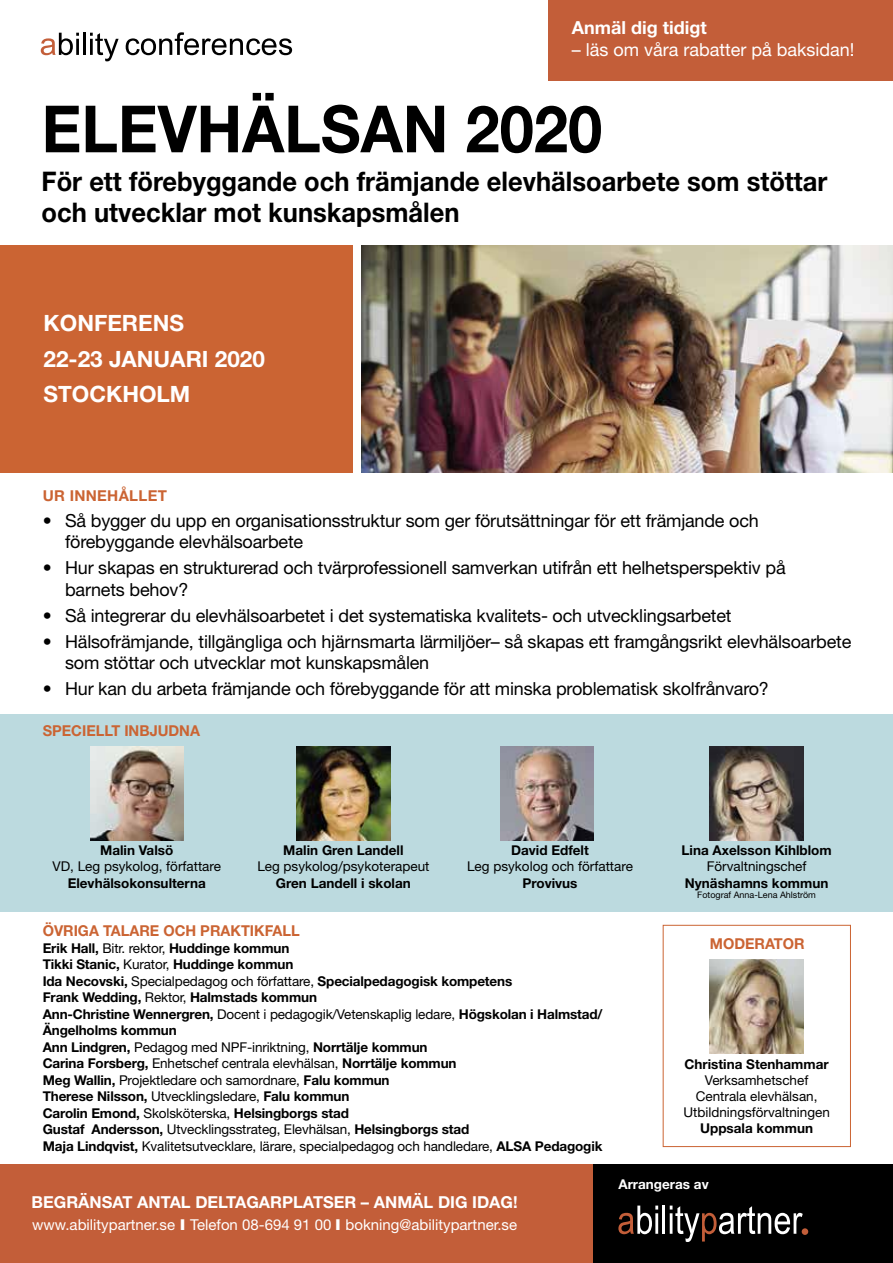
<style>
.page{position:relative;width:893px;height:1263px;background:#fff}
.page>*{position:absolute;margin:0;border:0;box-sizing:border-box;transform-origin:0 0}
.t1{font:700 65.25px "Helvetica Neue LT Std";color:#000;scale:.94 1}
.t2{font:700 27px/30.6px "Helvetica Neue LT Std";color:#000;scale:.94 1}
.t3{font:700 22.5px/35.5px "Helvetica Neue LT Std";color:#fff}
.t4{font:18px/21.6px "Helvetica Neue LT Std";letter-spacing:-.01em;color:#000}
.t5{font:18px "Helvetica Neue LT Std";color:#fff}
.t6{font:700 18px "Helvetica Neue LT Std";color:#fff}
.t7{font:700 16.5px "Helvetica Neue LT Std";color:#fff}
.t8{font:15px "Helvetica Neue LT Std";color:#fff}
.t9{font:700 15px "Helvetica Neue LT Std";color:#cb6433}
.t10{font:700 15px "Helvetica Neue LT Std";letter-spacing:.02em;color:#cb6433}
.t11{font:700 13.5px/16.5px "Helvetica Neue LT Std";letter-spacing:-.01em;color:#000}
.t12{font:13.5px/16.2px "Helvetica Neue LT Std";color:#000;text-align:center}
.t13{font:700 13.5px "Helvetica Neue LT Std";color:#fff}
.t14{font:9px "Helvetica Neue LT Std";color:#000}
.s1{font-weight:400}
.s2{font-weight:900}
</style>
<div class="page">
<div style="left:663px;top:925px;width:188px;height:222px;border:1px solid #cb6433"></div>
<svg style="left:41px;top:33px;width:38px;height:22px"></svg>
<hr style="left:83px;top:33px;width:3px;height:22px;background:#000">
<svg style="left:90px;top:33px;width:29px;height:28px"></svg>
<svg style="left:126px;top:32px;width:166px;height:23px"></svg>
<div style="left:549px;top:0;width:344px;height:81px;background:#c35e39"></div>
<div style="left:593px;top:1164px;width:300px;height:99px;background:#000"></div>
<div style="left:0;top:1164px;width:593px;height:99px;background:#c35e39"></div>
<svg style="left:618px;top:1205px;width:40px;height:29px"></svg>
<hr style="left:662px;top:1205px;width:3px;height:29px;background:#fff">
<svg style="left:670px;top:1205px;width:133px;height:37px"></svg>
<div style="left:802px;top:1228px;width:6px;height:7px;background:#c35e39;border-radius:50%"></div>
<div style="left:0;top:245px;width:353px;height:228px;background:#cb6433"></div>
<img style="left:362px;top:245px;width:531px;height:228px">
<div style="left:0;top:715px;width:893px;height:197px;background:#bcdadf"></div>
<img style="left:297px;top:747px;width:93px;height:93px">
<img style="left:500px;top:747px;width:94px;height:93px">
<img style="left:90px;top:747px;width:94px;height:93px">
<img style="left:710px;top:747px;width:93px;height:93px">
<img style="left:710px;top:959px;width:93px;height:94px">
<h3 class="t6" style="left:572px;top:17px;width:136px">Anmäl dig tidigt</h3>
<h3 class="t5" style="left:572px;top:39px;width:284px">– läs om våra rabatter på baksidan!</h3>
<h1 class="t1" style="left:42px;top:89px;width:598px">ELEVHÄLSAN 2020</h1>
<h2 class="t2" style="left:42px;top:166px;width:837px">För ett förebyggande och främjande elevhälsoarbete som stöttar och utvecklar mot kunskapsmålen</h2>
<h3 class="t3" style="left:44px;top:305px;width:223px">KONFERENS<br>22-23 JANUARI 2020<br>STOCKHOLM</h3>
<p class="t10" style="left:43px;top:486px;width:126px">UR INNEHÅLLET</p>
<h3 class="t4" style="left:65px;top:509px;width:695px;text-indent:-22px">• Så bygger du upp en organisationsstruktur som ger förutsättningar för ett främjande och förebyggande elevhälsoarbete</h3>
<h3 class="t4" style="left:65px;top:557px;width:722px;text-indent:-22px">• Hur skapas en strukturerad och tvärprofessionell samverkan utifrån ett helhetsperspektiv på barnets behov?</h3>
<h3 class="t4" style="left:43px;top:604px;width:690px">• Så integrerar du elevhälsoarbetet i det systematiska kvalitets- och utvecklingsarbetet</h3>
<h3 class="t4" style="left:65px;top:630px;width:788px;text-indent:-22px">• Hälsofrämjande, tillgängliga och hjärnsmarta lärmiljöer– så skapas ett framgångsrikt elevhälsoarbete som stöttar och utvecklar mot kunskapsmålen</h3>
<h3 class="t4" style="left:43px;top:677px;width:728px">• Hur kan du arbeta främjande och förebyggande för att minska problematisk skolfrånvaro?</h3>
<p class="t9" style="left:43px;top:721px;width:159px">SPECIELLT INBJUDNA</p>
<p class="t11" style="left:100px;top:842px;width:75px">Malin Valsö</p>
<p class="t12" style="left:53px;top:858px;width:170px">VD, Leg psykolog, författare</p>
<p class="t11" style="left:68px;top:874px;width:140px">Elevhälsokonsulterna</p>
<p class="t11" style="left:283px;top:842px;width:122px">Malin Gren Landell</p>
<p class="t12" style="left:257px;top:858px;width:174px">Leg psykolog/psykoterapeut</p>
<p class="t11" style="left:276px;top:874px;width:136px">Gren Landell i skolan</p>
<p class="t11" style="left:511px;top:842px;width:79px">David Edfelt</p>
<p class="t12" style="left:467px;top:858px;width:167px">Leg psykolog och författare</p>
<p class="t11" style="left:522px;top:874px;width:57px">Provivus</p>
<p class="t9" style="left:43px;top:922px;width:259px">ÖVRIGA TALARE OCH PRAKTIKFALL</p>
<p class="t11" style="left:43px;top:940px;width:561px">Erik Hall, <span class="s1">Bitr. rektor,</span> Huddinge kommun<br>Tikki Stanic, <span class="s1">Kurator,</span> Huddinge kommun<br>Ida Necovski, <span class="s1">Specialpedagog och författare,</span> Specialpedagogisk kompetens<br>Frank Wedding, <span class="s1">Rektor,</span> Halmstads kommun<br>Ann-Christine Wennergren, <span class="s1">Docent i pedagogik/Vetenskaplig ledare,</span> Högskolan i Halmstad/ Ängelholms kommun<br>Ann Lindgren, <span class="s1">Pedagog med NPF-inriktning,</span> Norrtälje kommun<br>Carina Forsberg, <span class="s1">Enhetschef centrala elevhälsan,</span> Norrtälje kommun<br>Meg Wallin, <span class="s1">Projektledare och samordnare,</span> Falu kommun<br>Therese Nilsson, <span class="s1">Utvecklingsledare,</span> Falu kommun<br>Carolin Emond, <span class="s1">Skolsköterska,</span> Helsingborgs stad<br>Gustaf Andersson, <span class="s1">Utvecklingsstrateg, Elevhälsan,</span> Helsingborgs stad<br>Maja Lindqvist, <span class="s1">Kvalitetsutvecklare, lärare, specialpedagog och handledare,</span> ALSA Pedagogik</p>
<p class="t11" style="left:681px;top:842px;width:152px">Lina Axelsson Kihlblom</p>
<p class="t12" style="left:707px;top:858px;width:101px">Förvaltningschef</p>
<p class="t11" style="left:685px;top:874px;width:145px">Nynäshamns kommun</p>
<p class="t14" style="left:697px;top:890px;width:120px">Fotograf Anna-Lena Ahlström</p>
<p class="t9" style="left:710px;top:934px;width:96px">MODERATOR</p>
<p class="t11" style="left:684px;top:1055px;width:146px">Christina Stenhammar</p>
<p class="t12" style="left:683px;top:1072px;width:148px">Verksamhetschef<br>Centrala elevhälsan,<br>Utbildningsförvaltningen</p>
<p class="t11" style="left:700px;top:1120px;width:114px">Uppsala kommun</p>
<p class="t7" style="left:32px;top:1192px;width:488px">BEGRÄNSAT ANTAL DELTAGARPLATSER – ANMÄL DIG IDAG!</p>
<p class="t8" style="left:32px;top:1216px;width:486px">www.abilitypartner.se <span class="s2">I</span> Telefon 08-694 91 00 <span class="s2">I</span> bokning@abilitypartner.se</p>
<p class="t13" style="left:618px;top:1175px;width:92px">Arrangeras av</p>
</div>
